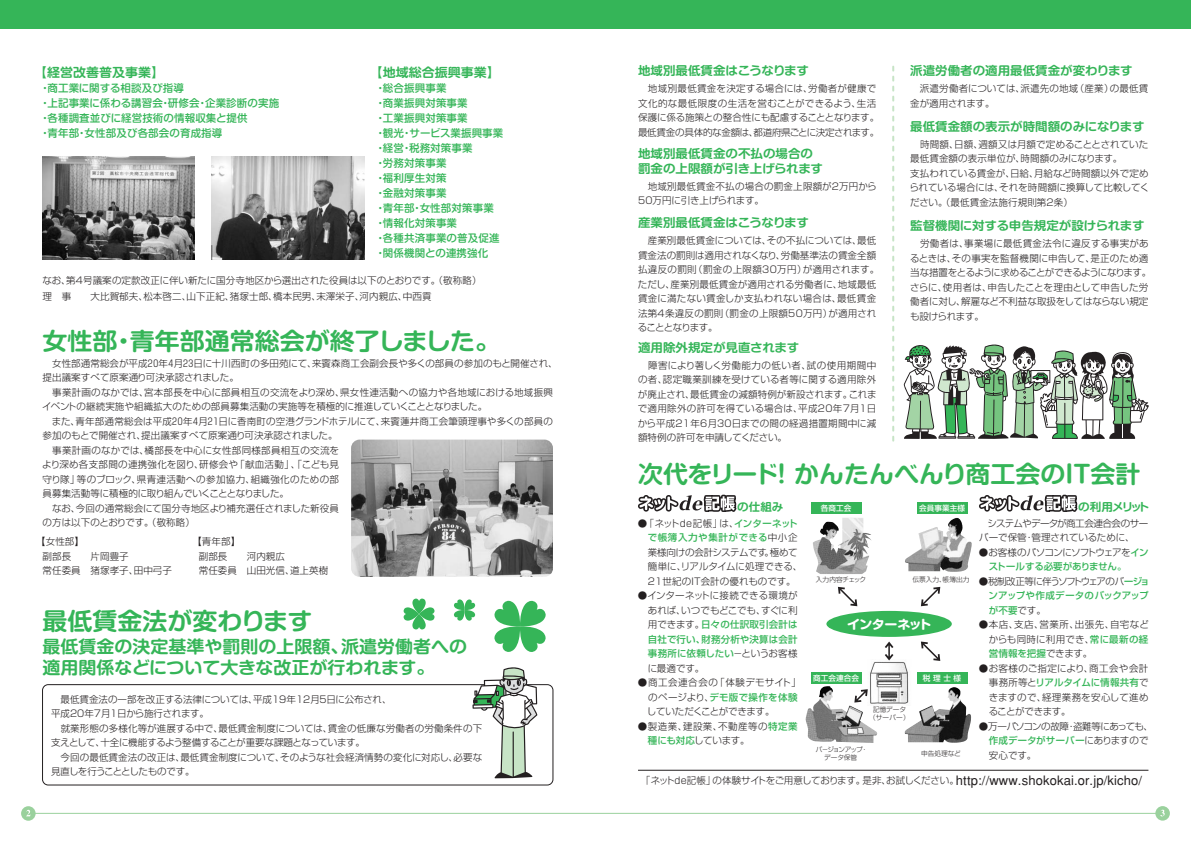
<style>
.page{position:relative;width:1191px;height:842px;background:#fff}
.page>*{position:absolute;margin:0;border:0;box-sizing:border-box;transform-origin:0 0}
.t1{font:700 23.8px "Shin M Go De";color:#35b558;scale:1.05 1}
.t2{font:700 17.1px/21px "Shin M Go De";color:#35b558;scale:1.05 1}
.t3{font:700 12.4px "Shin M Go De";color:#35b558;scale:1.05 1}
.t4{font:700 12.4px "Shin M Go";letter-spacing:-.06em;color:#fff;scale:1.05 1}
.t5{font:700 11.9px/15px "Shin M Go De";color:#35b558;scale:1.05 1}
.t6{font:700 11px "Shin M Go De";letter-spacing:-.12em;color:#35b558;scale:1.05 1}
.t7{font:700 11px "Shin M Go De";color:#35b558;scale:1.05 1}
.t8{font:500 10.5px/15px "Shin M Go";letter-spacing:.01em;color:#35b558}
.t9{font:300 9.5px/14.5px "Shin Go";letter-spacing:.01em;color:#231f20}
.t10{font:300 9.5px/14.5px "Shin Go";letter-spacing:-.035em;color:#231f20}
.t11{font:500 9.5px/14.5px "Shin Go";letter-spacing:.01em;color:#35b558;text-align:justify}
.t12{font:300 9.5px/14.5px "Shin Go";letter-spacing:-.04em;color:#231f20}
.t13{font:300 9.5px/14.5px "Shin Go";letter-spacing:-.055em;color:#231f20}
.t14{font:300 9.5px/14.5px "Shin Go";letter-spacing:.05em;color:#231f20}
.t15{font:500 7.6px "Shin Go";letter-spacing:.01em;color:#fff}
.t16{font:300 6.7px/8.2px "Shin Go";letter-spacing:.005em;color:#231f20;text-align:center}
.t17{font:300 6.7px/8.2px "Shin Go";letter-spacing:-.03em;color:#231f20;text-align:center}
.s1{font-weight:500;color:#35b558}
.s2{font-weight:300;color:#231f20}
.s3{font-family:"Gothic BBB";font-weight:500;font-size:13px}
</style>
<div class="page">
<svg style="left:892px;top:67px;width:2px;height:374px"></svg>
<div style="left:0;top:0;width:1191px;height:28px;background:#35b558"></div>
<div style="left:1155px;top:806px;width:14px;height:15px;background:#9ad19d;border-radius:50%"></div>
<hr style="left:28px;top:813px;width:1134px;height:1px;background:#9ad19d">
<svg style="left:21px;top:806px;width:15px;height:15px"></svg>
<svg style="left:1160px;top:810px;width:4px;height:6px"></svg>
<svg style="left:26px;top:810px;width:4px;height:6px"></svg>
<img style="left:351px;top:440px;width:202px;height:137px;border-radius:9px">
<img style="left:43px;top:156px;width:152px;height:104px">
<img style="left:212px;top:156px;width:152px;height:104px">
<div style="left:42px;top:684px;width:511px;height:101px;border:1px solid #231f20;border-radius:6px"></div>
<svg style="left:472px;top:667px;width:65px;height:111px"></svg>
<svg style="left:903px;top:344px;width:245px;height:95px"></svg>
<hr style="left:638px;top:770px;width:510px;height:1px;background:#231f20">
<svg style="left:494px;top:601px;width:52px;height:51px"></svg>
<svg style="left:454px;top:599px;width:21px;height:22px"></svg>
<svg style="left:403px;top:599px;width:31px;height:30px"></svg>
<img style="left:813px;top:518px;width:58px;height:56px">
<img style="left:905px;top:518px;width:66px;height:54px">
<img style="left:805px;top:686px;width:72px;height:57px">
<img style="left:904px;top:687px;width:67px;height:56px">
<img style="left:867px;top:660px;width:44px;height:46px">
<div style="left:811px;top:672px;width:50px;height:11px;background:#35b558"></div>
<div style="left:917px;top:672px;width:50px;height:11px;background:#35b558"></div>
<div style="left:811px;top:503px;width:50px;height:11px;background:#35b558"></div>
<div style="left:917px;top:503px;width:50px;height:11px;background:#35b558"></div>
<svg style="left:638px;top:494px;width:99px;height:18px"></svg>
<svg style="left:979px;top:494px;width:99px;height:18px"></svg>
<svg style="left:921px;top:641px;width:19px;height:20px"></svg>
<svg style="left:921px;top:587px;width:19px;height:19px"></svg>
<svg style="left:838px;top:587px;width:19px;height:19px"></svg>
<svg style="left:885px;top:641px;width:8px;height:19px"></svg>
<svg style="left:854px;top:689px;width:13px;height:13px"></svg>
<div style="left:826px;top:611px;width:125px;height:26px;background:#35b558;border-radius:50%"></div>
<h3 class="t3" style="left:34px;top:67px;width:126px">【経営改善普及事業】</h3>
<p class="t8" style="left:40px;top:82px;width:241px">・商工業に関する相談及び指導<br>・上記事業に係わる講習会・研修会･企業診断の実施・各種調査並びに経営技術の情報収集と提供<br>・青年部･女性部及び各部会の育成指導</p>
<h3 class="t3" style="left:369px;top:67px;width:126px">【地域総合振興事業】</h3>
<p class="t8" style="left:375px;top:82px;width:130px">・総合振興事業<br>・商業振興対策事業<br>・工業振興対策事業<br>・観光･サービス業振興事業・経営・税務対策事業<br>・労務対策事業<br>・福利厚生対策<br>・金融対策事業<br>・青年部・女性部対策事業・情報化対策事業<br>・各種共済事業の普及促進・関係機関との連携強化</p>
<p class="t9" style="left:42px;top:274px;width:441px;line-height:16px">なお、第4号議案の定款改正に伴い新たに国分寺地区から選出された役員は以下のとおりです。（敬称略）理　事　　大比賀郁夫、松本啓二、山下正紀、猪塚士郎、橋本民男、末澤栄子、河内親広、中西貢</p>
<h1 class="t1" style="left:43px;top:332px;width:437px">女性部・青年部通常総会が終了しました。</h1>
<p class="t9" style="left:42px;top:357px;width:517px">　女性部通常総会が平成２０年４月２３日に十川西町の多田苑にて、来賓森商工会副会長や多くの部員の参加のもと開催され、提出議案すべて原案通り可決承認されました。<br>　事業計画のなかでは、宮本部長を中心に部員相互の交流をより深め、県女性連活動への協力や各地域における地域振興イベントの継続実施や組織拡大のための部員募集活動の実施等を積極的に推進していくこととなりました。<br>　また、青年部通常総会は平成２０年４月２１日に香南町の空港グランドホテルにて、来賓蓮井商工会筆頭理事や多くの部員の参加のもとで開催され、提出議案すべて原案通り可決承認されました。<br>　事業計画のなかでは、橘部長を中心に女性部同様部員相互の交流を<br>より深め各支部間の連携強化を図り、研修会や「献血活動」、「こども見<br>守り隊」等のブロック、県青連活動への参加協力、組織強化のための部<br>員募集活動等に積極的に取り組んでいくこととなりました。<br>　なお、今回の通常総会にて国分寺地区より補充選任されました新役員<br>の方は以下のとおりです。（敬称略）</p>
<p class="t9" style="left:43px;top:536px;width:131px;text-indent:-6px">【女性部】<br>副部長　　片岡豊子<br>常任委員　猪塚孝子、田中弓子</p>
<p class="t9" style="left:199px;top:536px;width:131px;text-indent:-6px">【青年部】<br>副部長　　河内親広<br>常任委員　山田光信、道上英樹</p>
<h1 class="t1" style="left:43px;top:612px;width:259px">最低賃金法が変わります</h1>
<h2 class="t2" style="left:43px;top:638px;width:406px">最低賃金の決定基準や罰則の上限額、派遣労働者への適用関係などについて大きな改正が行われます。</h2>
<p class="t9" style="left:51px;top:693px;width:432px">　最低賃金法の一部を改正する法律については、平成19年12月5日に公布され、<br>平成20年7月1日から施行されます。<br>　就業形態の多様化等が進展する中で、最低賃金制度については、賃金の低廉な労働者の労働条件の下支えとして、十全に機能するよう整備することが重要な課題となっています。<br>　今回の最低賃金法の改正は、最低賃金制度について、そのような社会経済情勢の変化に対応し、必要な見直しを行うこととしたものです。</p>
<p class="t5" style="left:638px;top:65px;width:164px">地域別最低賃金はこうなります</p>
<p class="t9" style="left:638px;top:83px;width:243px">　地域別最低賃金を決定する場合には、労働者が健康で文化的な最低限度の生活を営むことができるよう、生活保護に係る施策との整合性にも配慮することとなります。最低賃金の具体的な金額は、都道府県ごとに決定されます。</p>
<p class="t5" style="left:638px;top:147px;width:178px">地域別最低賃金の不払の場合の罰金の上限額が引き上げられます</p>
<p class="t9" style="left:638px;top:180px;width:240px">　地域別最低賃金不払の場合の罰金上限額が2万円から<br>50万円に引き上げられます。</p>
<p class="t5" style="left:638px;top:217px;width:164px">産業別最低賃金はこうなります</p>
<p class="t9" style="left:638px;top:235px;width:243px">　産業別最低賃金については、その不払については、最低賃金法の罰則は適用されなくなり、労働基準法の賃金全額払違反の罰則（罰金の上限額30万円）が適用されます。ただし、産業別最低賃金が適用される労働者に、地域最低賃金に満たない賃金しか支払われない場合は、最低賃金法第4条違反の罰則（罰金の上限額50万円）が適用されることとなります。</p>
<p class="t5" style="left:638px;top:341px;width:155px">適用除外規定が見直されます</p>
<p class="t9" style="left:638px;top:359px;width:240px;text-align:justify">　障害により著しく労働能力の低い者、試の使用期間中の者、認定職業訓練を受けている者等に関する適用除外が廃止され、最低賃金の減額特例が新設されます。これまで適用除外の許可を得ている場合は、平成20年7月1日から平成21年6月30日までの間の経過措置期間中に減額特例の許可を申請してください。</p>
<p class="t5" style="left:910px;top:65px;width:213px">派遣労働者の適用最低賃金が変わります</p>
<p class="t9" style="left:910px;top:83px;width:240px">　派遣労働者については、派遣先の地域（産業）の最低賃金が適用されます。</p>
<p class="t5" style="left:910px;top:120px;width:225px">最低賃金額の表示が時間額のみになります</p>
<p class="t9" style="left:909px;top:138px;width:241px">　時間額、日額、週額又は月額で定めることとされていた最低賃金額の表示単位が、時間額のみになります。<br>支払われている賃金が、日給、月給など時間額以外で定められている場合には、それを時間額に換算して比較してください。（最低賃金法施行規則第2条）</p>
<p class="t5" style="left:910px;top:220px;width:225px">監督機関に対する申告規定が設けられます</p>
<p class="t9" style="left:910px;top:238px;width:243px">　労働者は、事業場に最低賃金法令に違反する事実があるときは、その事実を監督機関に申告して、是正のため適当な措置をとるように求めることができるようになります。さらに、使用者は、申告したことを理由として申告した労働者に対し、解雇など不利益な取扱をしてはならない規定も設けられます。</p>
<h1 class="t1" style="left:638px;top:465px;width:480px">次代をリード! かんたんべんり商工会のIT会計</h1>
<p class="t7" style="left:737px;top:503px;width:46px">の仕組み</p>
<p class="t15" style="left:821px;top:505px;width:32px">各商工会</p>
<p class="t15" style="left:919px;top:505px;width:47px">会員事業主様</p>
<p class="t6" style="left:1078px;top:503px;width:69px">の利用メリット</p>
<p class="t12" style="left:979px;top:517px;width:171px">　システムやデータが商工会連合会のサーバーで保管・管理されているために、</p>
<p class="t13" style="left:988px;top:546px;width:161px;text-indent:-10px">●お客様のパソコンにソフトウェアを<span class="s1">インストールする必要がありません。</span></p>
<p class="t11" style="left:988px;top:575px;width:163px;text-indent:-10px"><span class="s2">●税制改正等に伴うソフトウェアのバ</span>ージョンアップや作成データのバックアップが不要<span class="s2">です。</span></p>
<p class="t9" style="left:988px;top:618px;width:162px;text-align:justify;text-indent:-10px">●本店、支店、営業所、出張先、自宅などからも同時に利用でき、<span class="s1">常に最新の経営情報を把握</span>できます。</p>
<p class="t9" style="left:988px;top:662px;width:161px;text-align:justify;text-indent:-10px">●お客様のご指定により、商工会や会計事務所等と<span class="s1">リアルタイムに情報共有</span>できますので、経理業務を安心して進めることができます。</p>
<p class="t10" style="left:989px;top:720px;width:166px;text-indent:-10px">●万一パソコンの故障・盗難等にあっても、<span class="s1">作成データがサーバー</span>にありますので安心です。</p>
<p class="t10" style="left:641px;top:775px;width:502px">「ネットde記帳」の体験サイトをご用意しております。是非、お試しください。<span class="s3">http://www.shokokai.or.jp/kicho/</span></p>
<p class="t9" style="left:648px;top:517px;width:156px;text-indent:-10px">●「ネットde記帳」は、<span class="s1">インターネットで帳簿入力や集計ができる</span>中小企業様向けの会計システムです。極めて簡単に、リアルタイムに処理できる、<br>21世紀のIT会計の優れものです。</p>
<p class="t9" style="left:647px;top:589px;width:151px;text-align:justify;text-indent:-10px">●インターネットに接続できる環境があれば、いつでもどこでも、すぐに利用できます。<span class="s1">日々の仕訳取引会計は自社で行い、財務分析や決算は会計事務所に依頼したい</span>－というお客様に最適です。</p>
<p class="t9" style="left:647px;top:676px;width:155px;text-indent:-9px">●商工会連合会の「体験デモサイト」のページより、<span class="s1">デモ版で操作を体験</span>していただくことができます。</p>
<p class="t14" style="left:648px;top:720px;width:151px;text-indent:-10px">●製造業、建設業、不動産等の<span class="s1">特定業種にも対応</span>しています。</p>
<p class="t16" style="left:816px;top:576px;width:52px">入力内容チェック</p>
<p class="t16" style="left:912px;top:576px;width:59px">伝票入力、帳簿出力</p>
<h3 class="t4" style="left:847px;top:620px;width:82px">インターネット</h3>
<p class="t15" style="left:813px;top:675px;width:47px">商工会連合会</p>
<p class="t15" style="left:922px;top:675px;width:40px">税理士様</p>
<p class="t16" style="left:869px;top:706px;width:42px">記憶データ（サーバー）</p>
<p class="t17" style="left:815px;top:746px;width:54px">バ－ジョンアップ・データ保管</p>
<p class="t16" style="left:921px;top:750px;width:41px">申告処理など</p>
</div>
